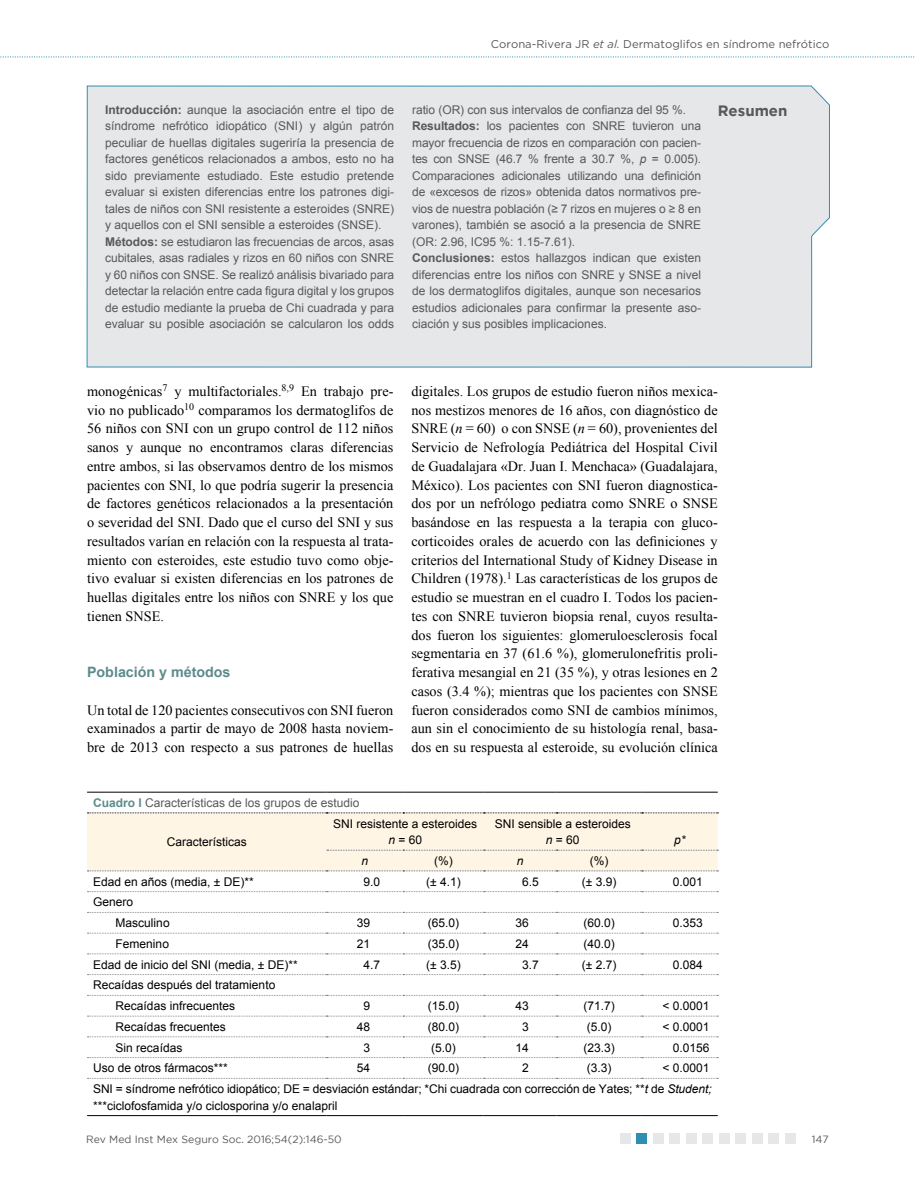
<style>
.page{position:relative;width:915px;height:1191px;background:#fff}
.page>*{position:absolute;margin:0;border:0;box-sizing:border-box;transform-origin:0 0}
.t1{font:700 15px "Gotham";color:#58595b}
.t2{font:14.25px/18.8px "Times New Roman";color:#000;text-align:justify}
.t3{font:700 14.25px "Arial";color:#5d8b8b}
.t4{font:12px/16.5px "Arial";color:#58595b}
.t5{font:12px/20.7px "Arial";color:#000;text-align:center}
.t6{font:italic 12px "Arial";color:#000}
.t7{font:11.25px "Gotham";color:#58595b}
.t8{font:10.5px "Gotham";color:#58595b}
.s1{font-style:italic}
.s2{font-weight:700}
.s3{font-weight:700;color:#5d8b8b}
</style>
<div class="page">
<svg style="left:86px;top:57px;width:743px;height:311px;background:#e6e8e9"></svg>
<svg style="left:0;top:56px;width:915px;height:1px"></svg>
<div style="left:718px;top:1133px;width:11px;height:11px;background:#e6e7e8"></div>
<div style="left:751px;top:1133px;width:11px;height:11px;background:#e6e7e8"></div>
<div style="left:768px;top:1133px;width:10px;height:11px;background:#e6e7e8"></div>
<div style="left:735px;top:1133px;width:10px;height:11px;background:#e6e7e8"></div>
<div style="left:784px;top:1133px;width:11px;height:11px;background:#e6e7e8"></div>
<div style="left:685px;top:1133px;width:11px;height:11px;background:#e6e7e8"></div>
<div style="left:702px;top:1133px;width:10px;height:11px;background:#e6e7e8"></div>
<div style="left:669px;top:1133px;width:11px;height:11px;background:#e6e7e8"></div>
<div style="left:652px;top:1133px;width:11px;height:11px;background:#e6e7e8"></div>
<div style="left:636px;top:1133px;width:11px;height:11px;background:#2f8fb0"></div>
<div style="left:620px;top:1133px;width:10px;height:11px;background:#e6e7e8"></div>
<svg style="left:87px;top:891px;width:631px;height:1px"></svg>
<svg style="left:87px;top:912px;width:631px;height:1px"></svg>
<svg style="left:87px;top:932px;width:631px;height:1px"></svg>
<svg style="left:87px;top:953px;width:631px;height:1px"></svg>
<svg style="left:87px;top:974px;width:631px;height:1px"></svg>
<svg style="left:87px;top:995px;width:631px;height:1px"></svg>
<svg style="left:87px;top:1015px;width:631px;height:1px"></svg>
<svg style="left:87px;top:1036px;width:631px;height:1px"></svg>
<hr style="left:87px;top:791px;width:239px;height:1px;background:#000">
<hr style="left:326px;top:791px;width:77px;height:1px;background:#000">
<hr style="left:403px;top:791px;width:80px;height:1px;background:#000">
<hr style="left:483px;top:791px;width:73px;height:1px;background:#000">
<hr style="left:556px;top:791px;width:85px;height:1px;background:#000">
<hr style="left:641px;top:791px;width:76px;height:1px;background:#000">
<hr style="left:87px;top:1115px;width:239px;height:1px;background:#000">
<hr style="left:326px;top:1115px;width:77px;height:1px;background:#000">
<hr style="left:403px;top:1115px;width:80px;height:1px;background:#000">
<hr style="left:483px;top:1115px;width:73px;height:1px;background:#000">
<hr style="left:556px;top:1115px;width:85px;height:1px;background:#000">
<hr style="left:641px;top:1115px;width:76px;height:1px;background:#000">
<div style="left:87px;top:812px;width:631px;height:59px;background:#fff5e4"></div>
<svg style="left:87px;top:1057px;width:631px;height:1px"></svg>
<svg style="left:87px;top:1078px;width:631px;height:1px"></svg>
<p class="t7" style="left:491px;top:37px;width:340px">Corona-Rivera JR <span class="s1">et al.</span> Dermatoglifos en síndrome nefrótico</p>
<p class="t4" style="left:105px;top:101px;width:290px"><span class="s2">Introducción:</span> aunque la asociación entre el tipo de síndrome nefrótico idiopático (SNI) y algún patrón peculiar de huellas digitales sugeriría la presencia de factores genéticos relacionados a ambos, esto no ha sido previamente estudiado. Este estudio pretende evaluar si existen diferencias entre los patrones digi&shy;tales de niños con SNI resistente a esteroides (SNRE) y aquellos con el SNI sensible a esteroides (SNSE).<br><span class="s2">Métodos:</span> se estudiaron las frecuencias de arcos, asas cubitales, asas radiales y rizos en 60 niños con SNRE y 60 niños con SNSE. Se realizó análisis bivariado para detectar la relación entre cada figura digital y los grupos de estudio mediante la prueba de Chi cuadrada y para evaluar su posible asociación se calcularon los odds</p>
<p class="t4" style="left:412px;top:101px;width:290px">ratio (OR) con sus intervalos de confianza del 95 %.<br><span class="s2">Resultados:</span> los pacientes con SNRE tuvieron una mayor frecuencia de rizos en comparación con pacien&shy;tes con SNSE (46.7 % frente a 30.7 %, <span class="s1">p</span> = 0.005).<br>Comparaciones adicionales utilizando una definición de «excesos de rizos» obtenida datos normativos pre&shy;vios de nuestra población (≥ 7 rizos en mujeres o ≥ 8 en varones), también se asoció a la presencia de SNRE (OR: 2.96, IC95 %: 1.15-7.61).<br><span class="s2">Conclusiones:</span> estos hallazgos indican que existen diferencias entre los niños con SNRE y SNSE a nivel de los dermatoglifos digitales, aunque son necesarios estudios adicionales para confirmar la presente aso&shy;ciación y sus posibles implicaciones.</p>
<p class="t1" style="left:717px;top:102px;width:71px">Resumen</p>
<p class="t2" style="left:87px;top:381px;width:308px">monogénicas<sup>7</sup> y multifactoriales.<sup>8,9</sup> En trabajo pre&shy;vio no publicado<sup>10</sup> comparamos los dermatoglifos de 56 niños con SNI con un grupo control de 112 niños sanos y aunque no encontramos claras diferencias entre ambos, si las observamos dentro de los mismos pacientes con SNI, lo que podría sugerir la presencia de factores genéticos relacionados a la presentación o severidad del SNI. Dado que el curso del SNI y sus resultados varían en relación con la respuesta al trata&shy;miento con esteroides, este estudio tuvo como obje&shy;tivo evaluar si existen diferencias en los patrones de huellas digitales entre los niños con SNRE y los que tienen SNSE.</p>
<p class="t3" style="left:87px;top:662px;width:145px">Población y métodos</p>
<p class="t2" style="left:87px;top:700px;width:308px">Un total de 120 pacientes consecutivos con SNI fueron examinados a partir de mayo de 2008 hasta noviem&shy;bre de 2013 con respecto a sus patrones de huellas</p>
<p class="t2" style="left:411px;top:381px;width:308px">digitales. Los grupos de estudio fueron niños mexica&shy;nos mestizos menores de 16 años, con diagnóstico de SNRE (<span class="s1">n</span> = 60) o con SNSE (<span class="s1">n</span> = 60), provenientes del Servicio de Nefrología Pediátrica del Hospital Civil de Guadalajara «Dr. Juan I. Menchaca» (Guadalajara, México). Los pacientes con SNI fueron diagnostica&shy;dos por un nefrólogo pediatra como SNRE o SNSE basándose en las respuesta a la terapia con gluco&shy;corticoides orales de acuerdo con las definiciones y criterios del International Study of Kidney Disease in Children (1978).<sup>1</sup> Las características de los grupos de estudio se muestran en el cuadro I. Todos los pacien&shy;tes con SNRE tuvieron biopsia renal, cuyos resulta&shy;dos fueron los siguientes: glomeruloesclerosis focal segmentaria en 37 (61.6 %), glomerulonefritis proli&shy;ferativa mesangial en 21 (35 %), y otras lesiones en 2 casos (3.4 %); mientras que los pacientes con SNSE fueron considerados como SNI de cambios mínimos, aun sin el conocimiento de su histología renal, basa&shy;dos en su respuesta al esteroide, su evolución clínica</p>
<p class="t4" style="left:93px;top:794px;width:268px"><span class="s3">Cuadro I</span> Características de los grupos de estudio</p>
<p class="t5" style="left:167px;top:832px;width:82px">Características</p>
<p class="t5" style="left:333px;top:815px;width:146px;line-height:16.5px">SNI resistente a esteroides <span class="s1">n</span> = 60</p>
<p class="t5" style="left:494px;top:815px;width:138px;line-height:16.5px">SNI sensible a esteroides <span class="s1">n</span> = 60</p>
<p class="t6" style="left:361px;top:853px;width:8px">n</p>
<p class="t5" style="left:434px;top:850px;width:20px">(%)</p>
<p class="t6" style="left:516px;top:853px;width:8px">n</p>
<p class="t5" style="left:589px;top:850px;width:20px">(%)</p>
<p class="t6" style="left:674px;top:832px;width:13px">p*</p>
<p class="t5" style="left:93px;top:871px;width:162px">Edad en años (media, ± DE)**</p>
<p class="t5" style="left:363px;top:871px;width:18px">9.0</p>
<p class="t5" style="left:426px;top:871px;width:36px">(± 4.1)</p>
<p class="t5" style="left:522px;top:871px;width:18px">6.5</p>
<p class="t5" style="left:581px;top:871px;width:36px">(± 3.9)</p>
<p class="t5" style="left:672px;top:871px;width:32px">0.001</p>
<p class="t5" style="left:116px;top:892px;width:56px;text-align:left;text-indent:-22px">Genero<br>Masculino</p>
<p class="t5" style="left:356px;top:912px;width:15px">39</p>
<p class="t5" style="left:427px;top:912px;width:33px">(65.0)</p>
<p class="t5" style="left:515px;top:912px;width:15px">36</p>
<p class="t5" style="left:583px;top:912px;width:33px">(60.0)</p>
<p class="t5" style="left:672px;top:912px;width:32px">0.353</p>
<p class="t5" style="left:116px;top:933px;width:55px">Femenino</p>
<p class="t5" style="left:356px;top:933px;width:15px">21</p>
<p class="t5" style="left:427px;top:933px;width:33px">(35.0)</p>
<p class="t5" style="left:515px;top:933px;width:15px">24</p>
<p class="t5" style="left:583px;top:933px;width:33px">(40.0)</p>
<p class="t5" style="left:93px;top:954px;width:206px">Edad de inicio del SNI (media, ± DE)**</p>
<p class="t5" style="left:363px;top:954px;width:18px">4.7</p>
<p class="t5" style="left:426px;top:954px;width:36px">(± 3.5)</p>
<p class="t5" style="left:522px;top:954px;width:18px">3.7</p>
<p class="t5" style="left:581px;top:954px;width:36px">(± 2.7)</p>
<p class="t5" style="left:672px;top:954px;width:32px">0.084</p>
<p class="t5" style="left:116px;top:975px;width:161px;text-align:left;text-indent:-22px">Recaídas después del tratamiento<br>Recaídas infrecuentes</p>
<p class="t5" style="left:363px;top:995px;width:8px">9</p>
<p class="t5" style="left:427px;top:995px;width:33px">(15.0)</p>
<p class="t5" style="left:515px;top:995px;width:15px">43</p>
<p class="t5" style="left:583px;top:995px;width:33px">(71.7)</p>
<p class="t5" style="left:662px;top:995px;width:49px">&lt; 0.0001</p>
<p class="t5" style="left:116px;top:1016px;width:112px">Recaídas frecuentes</p>
<p class="t5" style="left:356px;top:1016px;width:15px">48</p>
<p class="t5" style="left:427px;top:1016px;width:33px">(80.0)</p>
<p class="t5" style="left:522px;top:1016px;width:8px">3</p>
<p class="t5" style="left:586px;top:1016px;width:26px">(5.0)</p>
<p class="t5" style="left:662px;top:1016px;width:49px">&lt; 0.0001</p>
<p class="t5" style="left:116px;top:1037px;width:68px">Sin recaídas</p>
<p class="t5" style="left:363px;top:1037px;width:8px">3</p>
<p class="t5" style="left:431px;top:1037px;width:26px">(5.0)</p>
<p class="t5" style="left:515px;top:1037px;width:15px">14</p>
<p class="t5" style="left:583px;top:1037px;width:33px">(23.3)</p>
<p class="t5" style="left:672px;top:1037px;width:38px">0.0156</p>
<p class="t5" style="left:93px;top:1058px;width:136px">Uso de otros fármacos***</p>
<p class="t5" style="left:356px;top:1058px;width:15px">54</p>
<p class="t5" style="left:427px;top:1058px;width:33px">(90.0)</p>
<p class="t5" style="left:522px;top:1058px;width:8px">2</p>
<p class="t5" style="left:586px;top:1058px;width:26px">(3.3)</p>
<p class="t5" style="left:93px;top:1058px;width:620px;text-align:right">&lt; 0.0001<br>SNI = síndrome nefrótico idiopático; DE = desviación estándar; *Chi cuadrada con corrección de Yates; **<span class="s1">t</span> de <span class="s1">Student;</span></p>
<p class="t5" style="left:93px;top:1095px;width:246px">***ciclofosfamida y/o ciclosporina y/o enalapril</p>
<p class="t8" style="left:86px;top:1133px;width:257px">Rev Med Inst Mex Seguro Soc. 2016;54(2):146-50</p>
<p class="t8" style="left:811px;top:1133px;width:19px">147</p>
</div>
